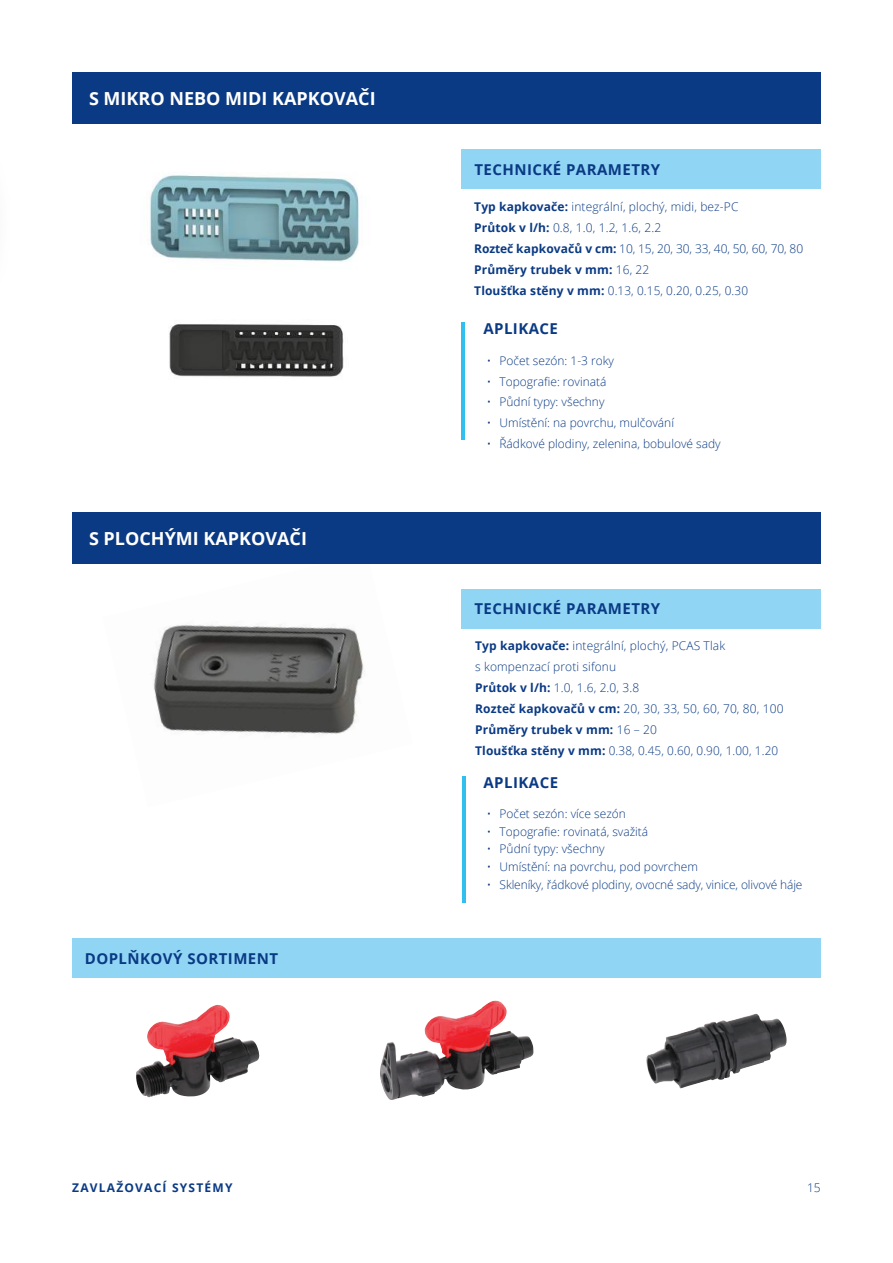
<style>
.page{position:relative;width:893px;height:1263px;background:#fff}
.page>*{position:absolute;margin:0;border:0;box-sizing:border-box;transform-origin:0 0}
.t1{font:700 18px "Open Sans";color:#fff}
.t2{font:700 15px "Open Sans";letter-spacing:.03em;color:#0a3a84}
.t3{font:300 12px/21px "Open Sans";color:#0a3a84}
.t4{font:700 12px "Open Sans";letter-spacing:.1em;color:#0a3a84}
.s1{font-weight:700}
</style>
<div class="page">
<img style="left:102px;top:563px;width:311px;height:172px">
<img style="left:149px;top:174px;width:211px;height:88px">
<hr style="left:461px;top:322px;width:4px;height:118px;background:#30bfef">
<hr style="left:462px;top:776px;width:3px;height:126px;background:#30bfef">
<img style="left:169px;top:324px;width:175px;height:54px">
<div style="left:72px;top:72px;width:749px;height:51px;background:#0a3a84"></div>
<div style="left:72px;top:512px;width:749px;height:51px;background:#0a3a84"></div>
<div style="left:462px;top:150px;width:359px;height:39px;background:#91d5f5"></div>
<div style="left:462px;top:589px;width:359px;height:39px;background:#91d5f5"></div>
<img style="left:147px;top:1005px;width:70px;height:42px">
<img style="left:380px;top:1001px;width:154px;height:99px">
<img style="left:646px;top:1014px;width:140px;height:75px">
<div style="left:72px;top:938px;width:748px;height:39px;background:#91d5f5"></div>
<h1 class="t1" style="left:89px;top:85px;width:288px">S MIKRO NEBO MIDI KAPKOVAČI</h1>
<h1 class="t1" style="left:89px;top:525px;width:219px">S PLOCHÝMI KAPKOVAČI</h1>
<p class="t2" style="left:85px;top:947px;width:195px">DOPLŇKOVÝ SORTIMENT</p>
<p class="t2" style="left:474px;top:159px;width:187px">TECHNICKÉ PARAMETRY</p>
<p class="t3" style="left:474px;top:195px;width:330px"><span class="s1">Typ kapkovače:</span> integrální, plochý, midi, bez-PC<br><span class="s1">Průtok v l/h:</span> 0.8, 1.0, 1.2, 1.6, 2.2<br><span class="s1">Rozteč kapkovačů v cm:</span> 10, 15, 20, 30, 33, 40, 50, 60, 70, 80<br><span class="s1">Průměry trubek v mm:</span> 16, 22<br><span class="s1">Tloušťka stěny v mm:</span> 0.13, 0.15, 0.20, 0.25, 0.30</p>
<p class="t2" style="left:483px;top:318px;width:76px">APLIKACE</p>
<p class="t3" style="left:487px;top:350px;width:129px">• Počet sezón: 1-3 roky</p>
<p class="t3" style="left:487px;top:370px;width:121px">• Topografie: rovinatá</p>
<p class="t3" style="left:487px;top:391px;width:119px">• Půdní typy: všechny</p>
<p class="t3" style="left:487px;top:412px;width:189px">• Umístění: na povrchu, mulčování</p>
<p class="t3" style="left:487px;top:433px;width:235px">• Řádkové plodiny, zelenina, bobulové sady</p>
<p class="t2" style="left:474px;top:598px;width:187px">TECHNICKÉ PARAMETRY</p>
<p class="t3" style="left:475px;top:635px;width:310px"><span class="s1">Typ kapkovače:</span> integrální, plochý, PCAS Tlak<br>s kompenzací proti sifonu<br><span class="s1">Průtok v l/h:</span> 1.0, 1.6, 2.0, 3.8<br><span class="s1">Rozteč kapkovačů v cm:</span> 20, 30, 33, 50, 60, 70, 80, 100<br><span class="s1">Průměry trubek v mm:</span> 16 – 20<br><span class="s1">Tloušťka stěny v mm:</span> 0.38, 0.45, 0.60, 0.90, 1.00, 1.20</p>
<p class="t2" style="left:483px;top:771px;width:76px">APLIKACE</p>
<p class="t3" style="left:487px;top:803px;width:141px">• Počet sezón: více sezón</p>
<p class="t3" style="left:487px;top:820px;width:163px">• Topografie: rovinatá, svažitá</p>
<p class="t3" style="left:487px;top:838px;width:119px">• Půdní typy: všechny</p>
<p class="t3" style="left:487px;top:856px;width:213px">• Umístění: na povrchu, pod povrchem</p>
<p class="t3" style="left:487px;top:874px;width:317px">• Skleníky, řádkové plodiny, ovocné sady, vinice, olivové háje</p>
<p class="t4" style="left:72px;top:1179px;width:162px">ZAVLAŽOVACÍ SYSTÉMY</p>
<p class="t3" style="left:807px;top:1177px;width:15px">15</p>
</div>
